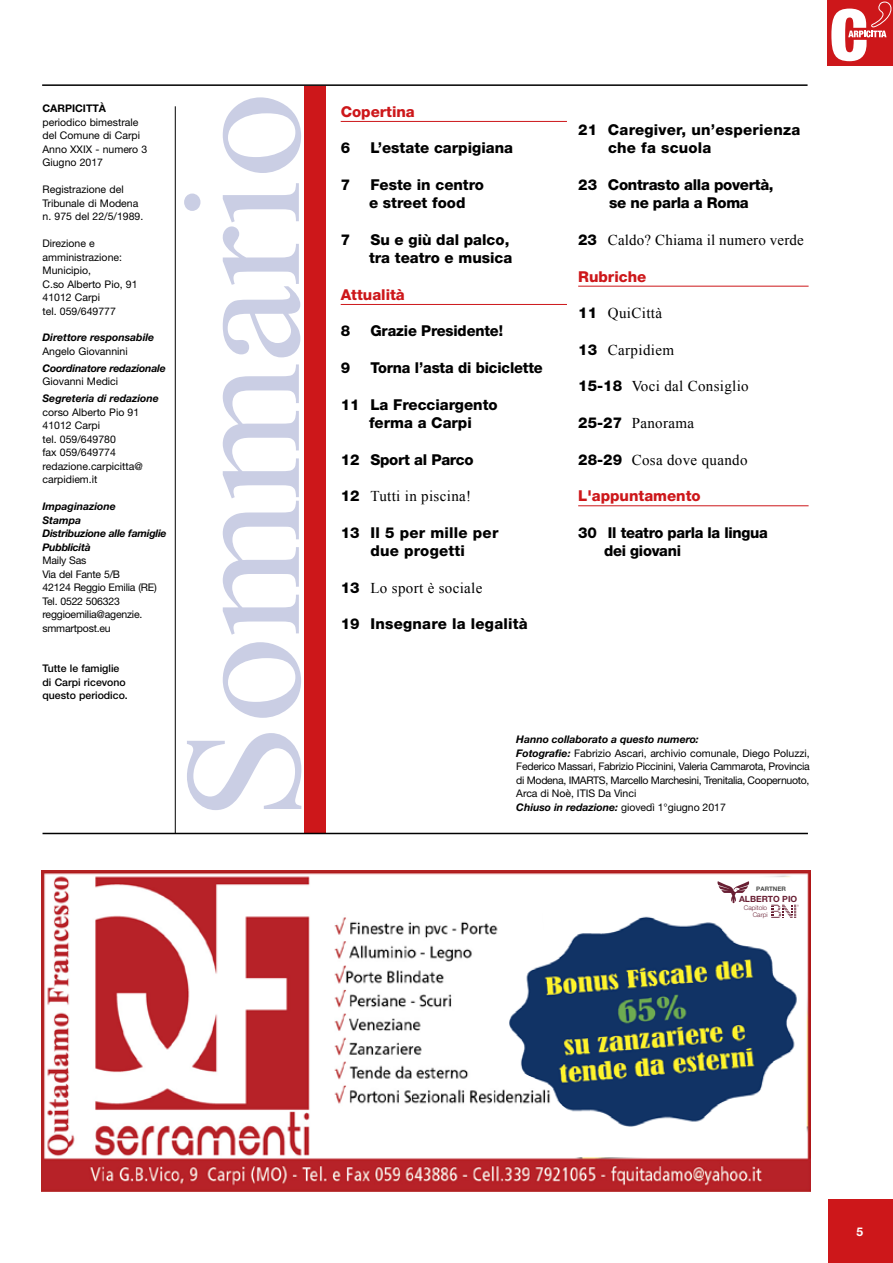
<style>
.page{position:relative;width:893px;height:1263px;background:#fff}
.page>*{position:absolute;margin:0;border:0;box-sizing:border-box;transform-origin:0 0}
.t1{font:165.3px "Times New Roman";color:#cacee4;scale:1.06 1}
.t2{font:800 15px/18.3px "Helvetica Neue LT Std";color:#000}
.t3{font:15px "Times New Roman";letter-spacing:.02em;color:#000}
.t4{font:800 15px/18.3px "Helvetica Neue LT Std";letter-spacing:-.02em;color:#000;text-align:center}
.t5{font:800 15px "Helvetica Neue LT Std";color:#cd171a}
.t6{font:700 12px "Helvetica Neue";color:#fff}
.t7{font:10.5px/13.5px "Helvetica Neue";color:#000}
.t8{font:10.5px/13.5px "Helvetica Neue";letter-spacing:-.025em;color:#000}
.t9{font:italic 700 10.5px "Helvetica Neue LT Std";color:#000}
.t10{font:10.5px/13.5px "Helvetica Neue";letter-spacing:-.02em;color:#000}
.t11{font:italic 700 10.5px/13.5px "Helvetica Neue LT Std";letter-spacing:-.02em;color:#000}
.t12{font:500 10.5px/13.5px "Helvetica Neue LT Std";color:#000}
.t13{font:700 10.5px "Helvetica Neue";color:#000}
.t14{font:700 8.55px "Helvetica Neue LT Std";color:#692034}
.t15{font:300 6.45px/7.8px "Helvetica Neue LT Std";color:#692034;text-align:right}
.t16{font:700 6.15px "Helvetica Neue LT Std";color:#4a4a49}
.s1{font-family:"Helvetica Neue LT Std";font-weight:800}
.s2{font-family:"Helvetica Neue LT Std";font-weight:700;font-style:italic}
</style>
<div class="page">
<div style="left:827px;top:0;width:66px;height:66px;background:#cd171a"></div>
<hr style="left:42px;top:84px;width:766px;height:2px;background:#000">
<div style="left:828px;top:1199px;width:65px;height:64px;background:#cd171a"></div>
<svg style="left:831px;top:1px;width:61px;height:60px"></svg>
<div style="left:304px;top:86px;width:22px;height:747px;background:#cd171a"></div>
<hr style="left:175px;top:106px;width:1px;height:727px;background:#000">
<hr style="left:43px;top:833px;width:765px;height:1px;background:#000">
<hr style="left:341px;top:121px;width:226px;height:1px;background:#cd171a">
<hr style="left:341px;top:304px;width:226px;height:1px;background:#cd171a">
<hr style="left:578px;top:286px;width:231px;height:1px;background:#cd171a">
<hr style="left:578px;top:505px;width:231px;height:1px;background:#cd171a">
<img style="left:42px;top:870px;width:768px;height:321px">
<svg style="left:541px;top:877px;width:266px;height:280px"></svg>
<img style="left:488px;top:908px;width:313px;height:219px">
<svg style="left:771px;top:905px;width:28px;height:13px"></svg>
<svg style="left:717px;top:881px;width:32px;height:22px"></svg>
<p class="t13" style="left:43px;top:102px;width:65px">CARPICITTÀ</p>
<p class="t7" style="left:43px;top:115px;width:106px">periodico bimestrale del Comune di Carpi<br>Anno XXIX - numero 3<br>Giugno 2017</p>
<p class="t7" style="left:43px;top:183px;width:102px">Registrazione del<br>Tribunale di Modena n. 975 del 22/5/1989.</p>
<p class="t7" style="left:43px;top:237px;width:97px">Direzione e amministrazione:<br>Municipio,<br>C.so Alberto Pio, 91<br>41012 Carpi<br>tel. 059/649777</p>
<p class="t9" style="left:43px;top:331px;width:113px">Direttore responsabile</p>
<p class="t7" style="left:43px;top:344px;width:87px">Angelo Giovannini</p>
<p class="t9" style="left:43px;top:361px;width:125px">Coordinatore redazionale</p>
<p class="t7" style="left:43px;top:375px;width:77px">Giovanni Medici</p>
<p class="t9" style="left:43px;top:392px;width:118px">Segreteria di redazione</p>
<p class="t7" style="left:43px;top:405px;width:102px">corso Alberto Pio 91<br>41012 Carpi<br>tel. 059/649780<br>fax 059/649774 redazione.carpicitta@ carpidiem.it</p>
<p class="t11" style="left:43px;top:500px;width:126px">Impaginazione<br>Stampa<br>Distribuzione alle famiglie<br>Pubblicità</p>
<p class="t10" style="left:43px;top:554px;width:116px">Maily Sas<br>Via del Fante 5/B<br>42124 Reggio Emilia (RE)<br>Tel. 0522 506323 reggioemilia@agenzie. smmartpost.eu</p>
<p class="t12" style="left:43px;top:662px;width:87px">Tutte le famiglie di Carpi ricevono questo periodico.</p>
<h1 class="t1" style="left:132px;top:821px;width:690px;rotate:-90deg">Sommario</h1>
<h2 class="t5" style="left:341px;top:103px;width:76px">Copertina</h2>
<h2 class="t2" style="left:341px;top:139px;width:11px">6</h2>
<h2 class="t2" style="left:370px;top:139px;width:144px">L’estate carpigiana</h2>
<h2 class="t2" style="left:341px;top:175px;width:11px">7</h2>
<h2 class="t2" style="left:369px;top:175px;width:117px">Feste in centro e street food</h2>
<h2 class="t2" style="left:341px;top:230px;width:11px">7</h2>
<h2 class="t2" style="left:369px;top:230px;width:145px">Su e giù dal palco, tra teatro e musica</h2>
<h2 class="t5" style="left:341px;top:286px;width:66px">Attualità</h2>
<h2 class="t2" style="left:341px;top:322px;width:11px">8</h2>
<h2 class="t2" style="left:370px;top:322px;width:134px">Grazie Presidente!</h2>
<h2 class="t2" style="left:341px;top:358px;width:11px">9</h2>
<h2 class="t2" style="left:370px;top:358px;width:174px">Torna l’asta di biciclette</h2>
<h2 class="t2" style="left:341px;top:395px;width:159px;text-align:center">11 La Frecciargento ferma a Carpi</h2>
<h2 class="t4" style="left:341px;top:450px;width:134px">12 Sport al Parco</h2>
<h2 class="t3" style="left:341px;top:486px;width:132px"><span class="s1">12</span> Tutti in piscina!</h2>
<h2 class="t2" style="left:341px;top:523px;width:159px;text-align:center">13 Il 5 per mille per due progetti</h2>
<h2 class="t3" style="left:341px;top:577px;width:143px"><span class="s1">13</span> Lo sport è sociale</h2>
<h2 class="t2" style="left:341px;top:615px;width:189px">19 Insegnare la legalità</h2>
<h2 class="t2" style="left:608px;top:121px;width:194px;text-indent:-30px">21 Caregiver, un’esperienza che fa scuola</h2>
<h2 class="t4" style="left:578px;top:175px;width:197px">23 Contrasto alla povertà, se ne parla a Roma</h2>
<h2 class="t3" style="left:578px;top:230px;width:227px"><span class="s1">23</span> Caldo? Chiama il numero verde</h2>
<h2 class="t5" style="left:578px;top:267px;width:70px">Rubriche</h2>
<h2 class="t3" style="left:578px;top:303px;width:85px"><span class="s1">11</span> QuiCittà</h2>
<h2 class="t3" style="left:578px;top:340px;width:97px"><span class="s1">13</span> Carpidiem</h2>
<h2 class="t3" style="left:578px;top:376px;width:172px"><span class="s1">15-18</span> Voci dal Consiglio</h2>
<h2 class="t3" style="left:578px;top:413px;width:117px"><span class="s1">25-27</span> Panorama</h2>
<h2 class="t3" style="left:578px;top:449px;width:171px"><span class="s1">28-29</span> Cosa dove quando</h2>
<h2 class="t5" style="left:578px;top:487px;width:124px">L'appuntamento</h2>
<h2 class="t4" style="left:604px;top:523px;width:165px;text-align:left;text-indent:-26px">30 Il teatro parla la lingua dei giovani</h2>
<p class="t9" style="left:516px;top:733px;width:184px">Hanno collaborato a questo numero:</p>
<p class="t8" style="left:516px;top:746px;width:295px"><span class="s2">Fotografie:</span> Fabrizio Ascari, archivio comunale, Diego Poluzzi, Federico Massari, Fabrizio Piccinini, Valeria Cammarota, Provincia di Modena, IMARTS, Marcello Marchesini, Trenitalia, Coopernuoto, Arca di Noè, ITIS Da Vinci<br><span class="s2">Chiuso in redazione:</span> giovedì 1°giugno 2017</p>
<p class="t16" style="left:756px;top:884px;width:31px">PARTNER</p>
<p class="t14" style="left:739px;top:893px;width:60px">ALBERTO PIO</p>
<p class="t15" style="left:744px;top:903px;width:25px">Capitolo<br>Carpi</p>
<p class="t6" style="left:857px;top:1224px;width:8px">5</p>
</div>
